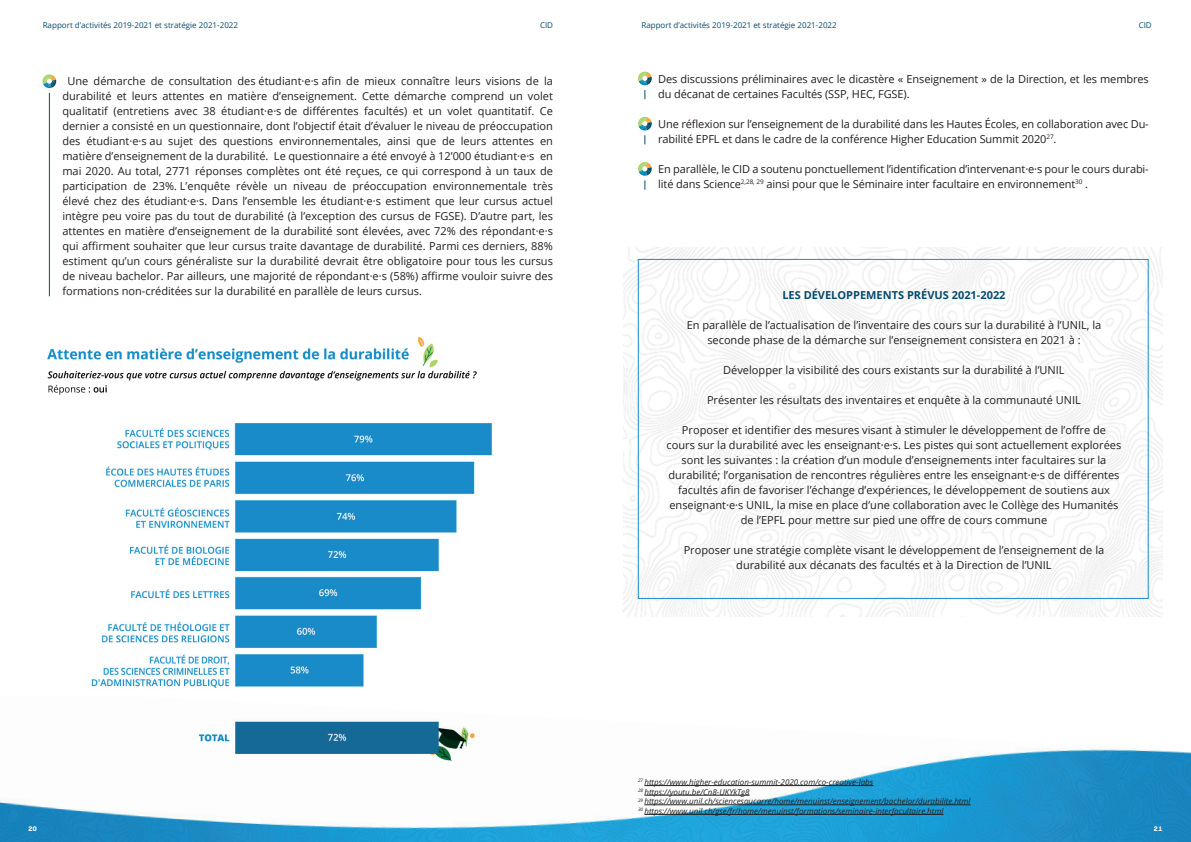
<style>
.page{position:relative;width:1191px;height:842px;background:#fff}
.page>*{position:absolute;margin:0;border:0;box-sizing:border-box;transform-origin:0 0}
.t1{font:11px/15px "Open Sans";color:#231f20}
.t2{font:700 11px "Open Sans";color:#074b6d}
.t3{font:800 10px "Platelet OT";color:#fff}
.t4{font:italic 8px "Open Sans";color:#231f20}
.t5{font:8px "Open Sans";color:#074b6d}
</style>
<div class="page">
<img style="left:0;top:749px;width:1191px;height:93px">
<svg style="left:43px;top:74px;width:13px;height:14px"></svg>
<hr style="left:49px;top:93px;width:1px;height:203px;background:#074b6d">
<img style="left:48px;top:337px;width:428px;height:58px">
<img style="left:83px;top:423px;width:428px;height:337px">
<svg style="left:638px;top:72px;width:13px;height:27px"></svg>
<svg style="left:638px;top:117px;width:13px;height:27px"></svg>
<svg style="left:638px;top:162px;width:13px;height:28px"></svg>
<hr style="left:644px;top:785px;width:229px;height:1px;background:#231f20">
<hr style="left:644px;top:795px;width:105px;height:1px;background:#231f20">
<hr style="left:644px;top:804px;width:326px;height:1px;background:#231f20">
<hr style="left:644px;top:814px;width:299px;height:1px;background:#231f20">
<img style="left:624px;top:247px;width:538px;height:370px">
<p class="t5" style="left:43px;top:19px;width:197px">Rapport d’activités 2019-2021 et stratégie 2021-2022</p>
<p class="t5" style="left:540px;top:19px;width:15px">CID</p>
<p class="t5" style="left:641px;top:19px;width:197px">Rapport d’activités 2019-2021 et stratégie 2021-2022</p>
<p class="t5" style="left:1138px;top:19px;width:15px">CID</p>
<p class="t1" style="left:62px;top:73px;width:492px;text-align:justify;text-indent:5px">Une démarche de consultation des étudiant·e·s afin de mieux connaître leurs visions de la durabilité et leurs attentes en matière d’enseignement. Cette démarche comprend un volet qualitatif (entretiens avec 38 étudiant·e·s de différentes facultés) et un volet quantitatif. Ce dernier a consisté en un questionnaire, dont l’objectif était d’évaluer le niveau de préoccupation des étudiant·e·s au sujet des questions environnementales, ainsi que de leurs attentes en matière d’enseignement de la durabilité. Le questionnaire a été envoyé à 12’000 étudiant·e·s en mai 2020. Au total, 2771 réponses complètes ont été reçues, ce qui correspond à un taux de participation de 23%. L’enquête révèle un niveau de préoccupation environnementale très élevé chez des étudiant·e·s. Dans l’ensemble les étudiant·e·s estiment que leur cursus actuel intègre peu voire pas du tout de durabilité (à l’exception des cursus de FGSE). D’autre part, les attentes en matière d’enseignement de la durabilité sont élevées, avec 72% des répondant·e·s qui affirment souhaiter que leur cursus traite davantage de durabilité. Parmi ces derniers, 88% estiment qu’un cours généraliste sur la durabilité devrait être obligatoire pour tous les cursus de niveau bachelor. Par ailleurs, une majorité de répondant·e·s (58%) affirme vouloir suivre des formations non-créditées sur la durabilité en parallèle de leurs cursus.</p>
<p class="t1" style="left:658px;top:71px;width:492px">Des discussions préliminaires avec le dicastère « Enseignement » de la Direction, et les membres du décanat de certaines Facultés (SSP, HEC, FGSE).</p>
<p class="t1" style="left:658px;top:116px;width:492px">Une réflexion sur l’enseignement de la durabilité dans les Hautes Écoles, en collaboration avec Du&shy;rabilité EPFL et dans le cadre de la conférence Higher Education Summit 2020<sup>27</sup>.</p>
<p class="t1" style="left:658px;top:161px;width:492px">En parallèle, le CID a soutenu ponctuellement l’identification d’intervenant·e·s pour le cours durabi&shy;lité dans Science<sup>2,28,</sup> <sup>29</sup> ainsi pour que le Séminaire inter facultaire en environnement<sup>30</sup> .</p>
<p class="t2" style="left:782px;top:287px;width:225px">LES DÉVELOPPEMENTS PRÉVUS 2021-2022</p>
<p class="t1" style="left:686px;top:317px;width:416px;text-align:center">En parallèle de l’actualisation de l’inventaire des cours sur la durabilité à l’UNIL, la seconde phase de la démarche sur l’enseignement consistera en 2021 à :</p>
<p class="t1" style="left:723px;top:362px;width:343px">Développer la visibilité des cours existants sur la durabilité à l’UNIL</p>
<p class="t1" style="left:707px;top:392px;width:375px">Présenter les résultats des inventaires et enquête à la communauté UNIL</p>
<p class="t1" style="left:666px;top:422px;width:456px;text-align:center">Proposer et identifier des mesures visant à stimuler le développement de l’offre de cours sur la durabilité avec les enseignant·e·s. Les pistes qui sont actuellement explorées sont les suivantes : la création d’un module d’enseignements inter facultaires sur la durabilité; l’organisation de rencontres régulières entre les enseignant·e·s de différentes facultés afin de favoriser l’échange d’expériences, le développement de soutiens aux enseignant·e·s UNIL, la mise en place d’une collaboration avec le Collège des Humanités de l’EPFL pour mettre sur pied une offre de cours commune</p>
<p class="t1" style="left:683px;top:542px;width:422px;text-align:center">Proposer une stratégie complète visant le développement de l’enseignement de la durabilité aux décanats des facultés et à la Direction de l’UNIL</p>
<p class="t4" style="left:638px;top:777px;width:237px"><sup>27</sup> https://www.higher-education-summit-2020.com/co-creative-labs</p>
<p class="t4" style="left:638px;top:786px;width:113px"><sup>28</sup> https://youtu.be/Cn8-UKYkTg8</p>
<p class="t4" style="left:638px;top:796px;width:334px"><sup>29</sup> https://www.unil.ch/sciencesaucarre/home/menuinst/enseignement/bachelor/durabilite.html</p>
<p class="t4" style="left:638px;top:805px;width:307px"><sup>30</sup> https://www.unil.ch/gse/fr/home/menuinst/formations/seminaire-interfacultaire.html</p>
<p class="t3" style="left:28px;top:824px;width:11px">20</p>
<p class="t3" style="left:1153px;top:824px;width:11px">21</p>
</div>
